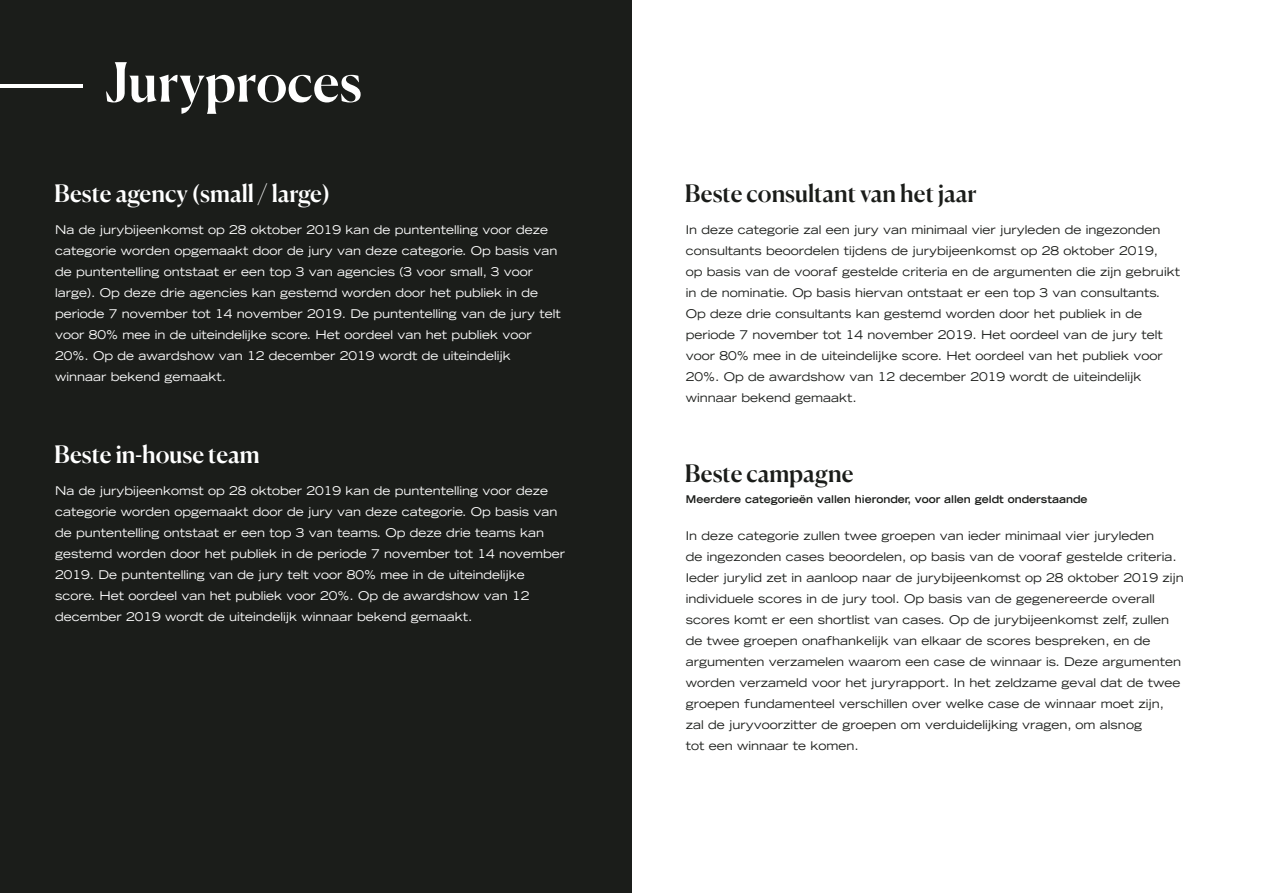
<style>
.page{position:relative;width:1263px;height:893px;background:#fff}
.page>*{position:absolute;margin:0;border:0;box-sizing:border-box;transform-origin:0 0}
.t1{font:500 54px "Canela";letter-spacing:-.005em;color:#fff}
.t2{font:500 24px "Canela";color:#fff}
.t3{font:500 24px "Canela";letter-spacing:-.005em;color:#1b1d1a}
.t4{font:expanded 12px/21px "Trade Gothic LT Std";color:#1b1d1a}
.t5{font:expanded 12px/21px "Trade Gothic LT Std";color:#fff}
.t6{font:700 expanded 10.5px "Trade Gothic LT";color:#1b1d1a}
</style>
<div class="page">
<div style="left:0;top:0;width:631px;height:893px;background:#1b1d1a"></div>
<hr style="left:0;top:85px;width:82px;height:3px;background:#fff">
<h1 class="t1" style="left:105px;top:40px;width:258px">Juryproces</h1>
<h2 class="t2" style="left:54px;top:174px;width:277px">Beste agency (small / large)</h2>
<p class="t5" style="left:55px;top:221px;width:507px">Na de jurybijeenkomst op 28 oktober 2019 kan de puntentelling voor deze categorie worden opgemaakt door de jury van deze categorie. Op basis van de puntentelling ontstaat er een top 3 van agencies (3 voor small, 3 voor large). Op deze drie agencies kan gestemd worden door het publiek in de periode 7 november tot 14 november 2019. De puntentelling van de jury telt voor 80% mee in de uiteindelijke score. Het oordeel van het publiek voor 20%. Op de awardshow van 12 december 2019 wordt de uiteindelijk winnaar bekend gemaakt.</p>
<h2 class="t2" style="left:54px;top:435px;width:207px">Beste in-house team</h2>
<p class="t5" style="left:55px;top:482px;width:512px">Na de jurybijeenkomst op 28 oktober 2019 kan de puntentelling voor deze categorie worden opgemaakt door de jury van deze categorie. Op basis van de puntentelling ontstaat er een top 3 van teams. Op deze drie teams kan gestemd worden door het publiek in de periode 7 november tot 14 november 2019. De puntentelling van de jury telt voor 80% mee in de uiteindelijke score. Het oordeel van het publiek voor 20%. Op de awardshow van 12 december 2019 wordt de uiteindelijk winnaar bekend gemaakt.</p>
<h2 class="t3" style="left:685px;top:174px;width:293px">Beste consultant van het jaar</h2>
<p class="t4" style="left:686px;top:221px;width:496px">In deze categorie zal een jury van minimaal vier juryleden de ingezonden consultants beoordelen tijdens de jurybijeenkomst op 28 oktober 2019,<br>op basis van de vooraf gestelde criteria en de argumenten die zijn gebruikt in de nominatie. Op basis hiervan ontstaat er een top 3 van consultants.<br>Op deze drie consultants kan gestemd worden door het publiek in de periode 7 november tot 14 november 2019. Het oordeel van de jury telt voor 80% mee in de uiteindelijke score. Het oordeel van het publiek voor 20%. Op de awardshow van 12 december 2019 wordt de uiteindelijk winnaar bekend gemaakt.</p>
<h2 class="t3" style="left:685px;top:455px;width:170px">Beste campagne</h2>
<p class="t6" style="left:686px;top:493px;width:403px">Meerdere categorieën vallen hieronder, voor allen geldt onderstaande</p>
<p class="t4" style="left:686px;top:527px;width:500px">In deze categorie zullen twee groepen van ieder minimaal vier juryleden<br>de ingezonden cases beoordelen, op basis van de vooraf gestelde criteria.<br>Ieder jurylid zet in aanloop naar de jurybijeenkomst op 28 oktober 2019 zijn individuele scores in de jury tool. Op basis van de gegenereerde overall scores komt er een shortlist van cases. Op de jurybijeenkomst zelf, zullen de twee groepen onafhankelijk van elkaar de scores bespreken, en de argumenten verzamelen waarom een case de winnaar is. Deze argumenten worden verzameld voor het juryrapport. In het zeldzame geval dat de twee groepen fundamenteel verschillen over welke case de winnaar moet zijn, zal de juryvoorzitter de groepen om verduidelijking vragen, om alsnog<br>tot een winnaar te komen.</p>
</div>
